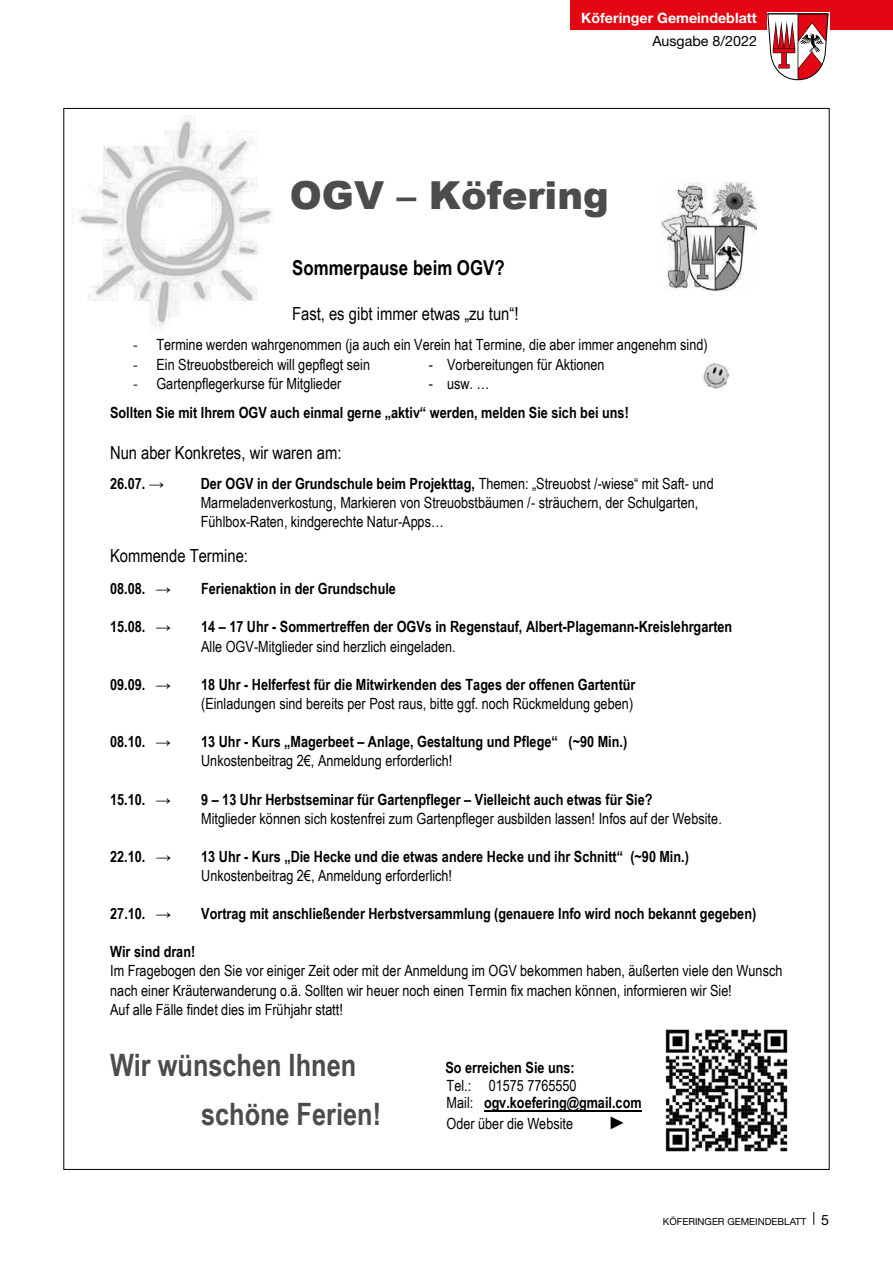
<style>
.page{position:relative;width:893px;height:1263px;background:#fff}
.page>*{position:absolute;margin:0;border:0;box-sizing:border-box;transform-origin:0 0}
.t1{font:900 38.55px "Arial";color:#4c4c4c}
.t2{font:700 30.9px/48.4px "Arial Narrow";color:#4c4c4c}
.t3{font:700 20.55px "Arial Narrow";color:#000}
.t4{font:18px "Arial Narrow";color:#000}
.t5{font:15.45px/19px "Arial Narrow";color:#000}
.t6{font:700 15.45px/17.5px "Arial Narrow";color:#000}
.t7{font:700 14.25px "Helvetica Neue LT Std";color:#fff}
.t8{font:14.25px "Helvetica Neue LT Std";color:#000}
.t9{font:9.75px "Helvetica Neue LT Std";color:#000}
.s1{font-family:"Calibri"}
.s2{font-weight:700}
.s3{font-weight:400}
.s4{font-size:14.25px}
</style>
<div class="page">
<div style="left:570px;top:0;width:323px;height:30px;background:#e30613"></div>
<svg style="left:767px;top:13px;width:62px;height:67px"></svg>
<svg style="left:813px;top:1212px;width:1px;height:13px"></svg>
<img style="left:72px;top:115px;width:201px;height:217px">
<img style="left:703px;top:363px;width:27px;height:27px">
<img style="left:665px;top:1029px;width:123px;height:123px">
<img style="left:661px;top:183px;width:95px;height:107px">
<hr style="left:484px;top:1110px;width:158px;height:1px;background:#000">
<p class="t7" style="left:581px;top:9px;width:177px">Köferinger Gemeindeblatt</p>
<p class="t8" style="left:652px;top:32px;width:106px">Ausgabe 8/2022</p>
<h1 class="t1" style="left:290px;top:168px;width:321px">OGV – Köfering</h1>
<h3 class="t3" style="left:292px;top:252px;width:214px">Sommerpause beim OGV?</h3>
<p class="t4" style="left:292px;top:300px;width:228px">Fast, es gibt immer etwas „zu tun“!</p>
<p class="t5" style="left:133px;top:335px;width:576px"><span class="s1">-</span> Termine werden wahrgenommen (ja auch ein Verein hat Termine, die aber immer angenehm sind)</p>
<p class="t5" style="left:133px;top:354px;width:238px"><span class="s1">-</span> Ein Streuobstbereich will gepflegt sein</p>
<p class="t5" style="left:429px;top:354px;width:177px">- Vorbereitungen für Aktionen</p>
<p class="t5" style="left:133px;top:373px;width:210px"><span class="s1">-</span> Gartenpflegerkurse für Mitglieder</p>
<p class="t5" style="left:429px;top:373px;width:62px">- usw. …</p>
<p class="t6" style="left:110px;top:403px;width:520px">Sollten Sie mit Ihrem OGV auch einmal gerne „aktiv“ werden, melden Sie sich bei uns!</p>
<p class="t4" style="left:110px;top:440px;width:233px">Nun aber Konkretes, wir waren am:</p>
<p class="t6" style="left:110px;top:474px;width:56px">26.07. →</p>
<p class="t5" style="left:201px;top:474px;width:514px"><span class="s2">Der OGV in der Grundschule beim Projekttag,</span> Themen: „Streuobst /-wiese“ mit Saft- und<br>Marmeladenverkostung, Markieren von Streuobstbäumen /- sträuchern, der Schulgarten,<br>Fühlbox-Raten, kindgerechte Natur-Apps…</p>
<p class="t4" style="left:110px;top:542px;width:139px">Kommende Termine:</p>
<p class="t6" style="left:110px;top:579px;width:62px">08.08. →</p>
<p class="t6" style="left:201px;top:579px;width:196px">Ferienaktion in der Grundschule</p>
<p class="t6" style="left:110px;top:617px;width:62px">15.08. →</p>
<p class="t6" style="left:201px;top:617px;width:533px">14 – 17 Uhr - Sommertreffen der OGVs in Regenstauf, Albert-Plagemann-Kreislehrgarten</p>
<p class="t5" style="left:201px;top:636px;width:256px">Alle OGV-Mitglieder sind herzlich eingeladen.</p>
<p class="t6" style="left:110px;top:675px;width:62px">09.09. →</p>
<p class="t6" style="left:201px;top:675px;width:436px">18 Uhr - Helferfest für die Mitwirkenden des Tages der offenen Gartentür</p>
<p class="t5" style="left:201px;top:693px;width:434px">(Einladungen sind bereits per Post raus, bitte ggf. noch Rückmeldung geben)</p>
<p class="t6" style="left:110px;top:732px;width:62px">08.10. →</p>
<p class="t6" style="left:201px;top:732px;width:427px">13 Uhr - Kurs „Magerbeet – Anlage, Gestaltung und Pflege“ (~90 Min.)</p>
<p class="t5" style="left:201px;top:751px;width:253px">Unkostenbeitrag 2€, Anmeldung erforderlich!</p>
<p class="t6" style="left:110px;top:789px;width:62px">15.10. →</p>
<p class="t6" style="left:201px;top:789px;width:453px">9 – 13 Uhr Herbstseminar für Gartenpfleger – Vielleicht auch etwas für Sie?</p>
<p class="t5" style="left:201px;top:808px;width:522px">Mitglieder können sich kostenfrei zum Gartenpfleger ausbilden lassen! Infos auf der Website.</p>
<p class="t6" style="left:110px;top:847px;width:62px">22.10. →</p>
<p class="t6" style="left:201px;top:847px;width:489px">13 Uhr - Kurs „Die Hecke und die etwas andere Hecke und ihr Schnitt“ (~90 Min.)</p>
<p class="t5" style="left:201px;top:865px;width:252px">Unkostenbeitrag 2€, Anmeldung erforderlich!</p>
<p class="t6" style="left:110px;top:904px;width:62px">27.10. →</p>
<p class="t6" style="left:201px;top:904px;width:557px">Vortrag mit anschließender Herbstversammlung (genauere Info wird noch bekannt gegeben)</p>
<p class="t6" style="left:110px;top:942px;width:87px">Wir sind dran!</p>
<p class="t5" style="left:110px;top:961px;width:674px">Im Fragebogen den Sie vor einiger Zeit oder mit der Anmeldung im OGV bekommen haben, äußerten viele den Wunsch nach einer Kräuterwanderung o.ä. Sollten wir heuer noch einen Termin fix machen können, informieren wir Sie!<br>Auf alle Fälle findet dies im Frühjahr statt!</p>
<h2 class="t2" style="left:201px;top:1040px;width:181px;text-indent:-91px">Wir wünschen Ihnen schöne Ferien!</h2>
<p class="t6" style="left:445px;top:1058px;width:131px">So erreichen Sie uns:</p>
<p class="t6" style="left:447px;top:1076px;width:197px"><span class="s3">Tel.: 01575 7765550<br>Mail:</span> ogv.koefering@gmail.com</p>
<p class="t5" style="left:447px;top:1113px;width:128px">Oder über die Website</p>
<p class="t4" style="left:611px;top:1109px;width:19px">►</p>
<p class="t9" style="left:663px;top:1215px;width:168px">KÖFERINGER GEMEINDEBLATT <span class="s4">5</span></p>
</div>
